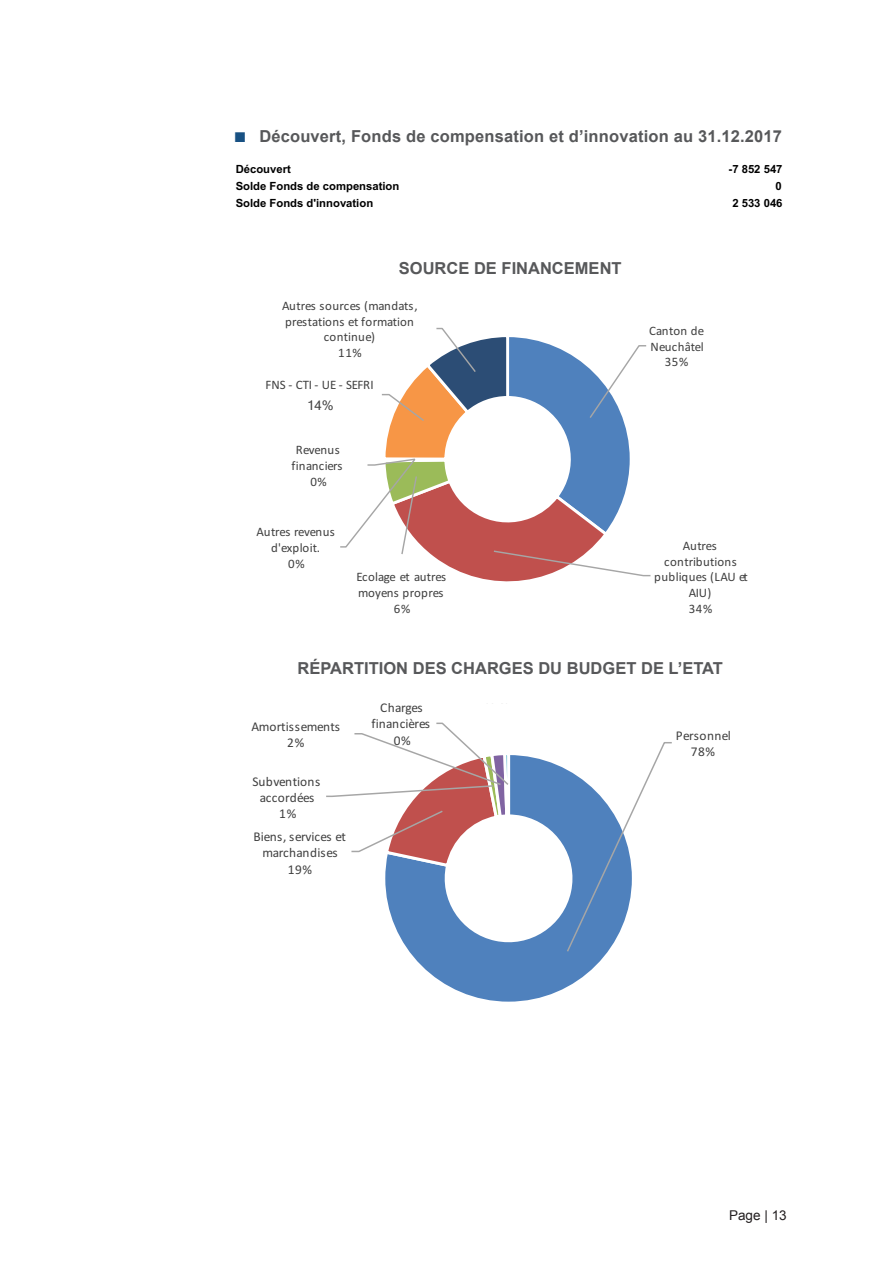
<style>
.page{position:relative;width:893px;height:1263px;background:#fff}
.page>*{position:absolute;margin:0;border:0;box-sizing:border-box;transform-origin:0 0}
.t1{font:700 20.85px "Calibri";letter-spacing:.01em;color:#595959}
.t2{font:700 16.95px "Arial";color:#000}
.t3{font:700 16.5px "Arial";color:#57585a}
.t4{font:13.5px "Arial";color:#231f20}
.t5{font:13.35px/16.4px "Calibri";letter-spacing:-.005em;color:#404040;text-align:center}
.t6{font:13.35px/16.4px "Calibri";letter-spacing:.03em;color:#404040;text-align:center}
.t7{font:12.9px/15.8px "Calibri";color:#404040;text-align:center}
.t8{font:12.9px/15.8px "Calibri";letter-spacing:.02em;color:#404040;text-align:center}
.t9{font:12.9px "Mangal";color:#404040}
.t10{font:700 11.25px "Arial";color:#000}
.s1{font-weight:400;font-size:21px;color:#185183}
.s2{font-size:23.85px}
</style>
<div class="page">
<svg style="left:340px;top:327px;width:311px;height:255px"></svg>
<svg style="left:326px;top:722px;width:346px;height:280px"></svg>
<h2 class="t2" style="left:237px;top:123px;width:527px">Découvert, Fonds de compensation et d'innovation au 31.12.2017</h2>
<p class="t10" style="left:236px;top:161px;width:57px">Découvert</p>
<p class="t10" style="left:729px;top:161px;width:55px">-7 852 547</p>
<p class="t10" style="left:236px;top:178px;width:165px">Solde Fonds de compensation</p>
<p class="t10" style="left:776px;top:178px;width:8px">0</p>
<p class="t10" style="left:236px;top:195px;width:139px">Solde Fonds d'innovation</p>
<p class="t10" style="left:732px;top:195px;width:52px">2 533 046</p>
<p class="t3" style="left:234px;top:125px;width:550px"><span class="s1">■</span> Découvert, Fonds de compensation et d’innovation au 31.12.2017</p>
<p class="t3" style="left:399px;top:257px;width:224px">SOURCE DE FINANCEMENT</p>
<p class="t7" style="left:282px;top:297px;width:137px">Autres sources (mandats, prestations et formation continue)<br>11%</p>
<p class="t7" style="left:266px;top:376px;width:110px">FNS - CTI - UE - SEFRI</p>
<p class="t9" style="left:307px;top:398px;width:28px">14%</p>
<p class="t7" style="left:292px;top:441px;width:53px">Revenus financiers<br>0%</p>
<p class="t7" style="left:257px;top:524px;width:80px">Autres revenus d'exploit.<br>0%</p>
<p class="t7" style="left:357px;top:569px;width:91px">Ecolage et autres moyens propres<br>6%</p>
<p class="t8" style="left:649px;top:322px;width:57px">Canton de<br>Neuchâtel<br>35%</p>
<p class="t7" style="left:654px;top:537px;width:95px">Autres contributions publiques (LAU et<br>AIU)<br>34%</p>
<h1 class="t1" style="left:296px;top:651px;width:380px"><span class="s2">R</span>EPARTITION DES CHARGES DU BUDGET DE</h1>
<p class="t3" style="left:298px;top:658px;width:427px">RÉPARTITION DES CHARGES DU BUDGET DE L’ETAT</p>
<p class="t5" style="left:252px;top:718px;width:90px">Amortissements<br>2%</p>
<p class="t5" style="left:252px;top:773px;width:69px">Subventions accordées<br>1%</p>
<p class="t5" style="left:253px;top:828px;width:94px">Biens, services et marchandises<br>19%</p>
<p class="t5" style="left:371px;top:699px;width:60px">Charges financières<br>0%</p>
<p class="t6" style="left:676px;top:727px;width:57px">Personnel<br>78%</p>
<p class="t4" style="left:729px;top:1206px;width:59px">Page | 13</p>
</div>
